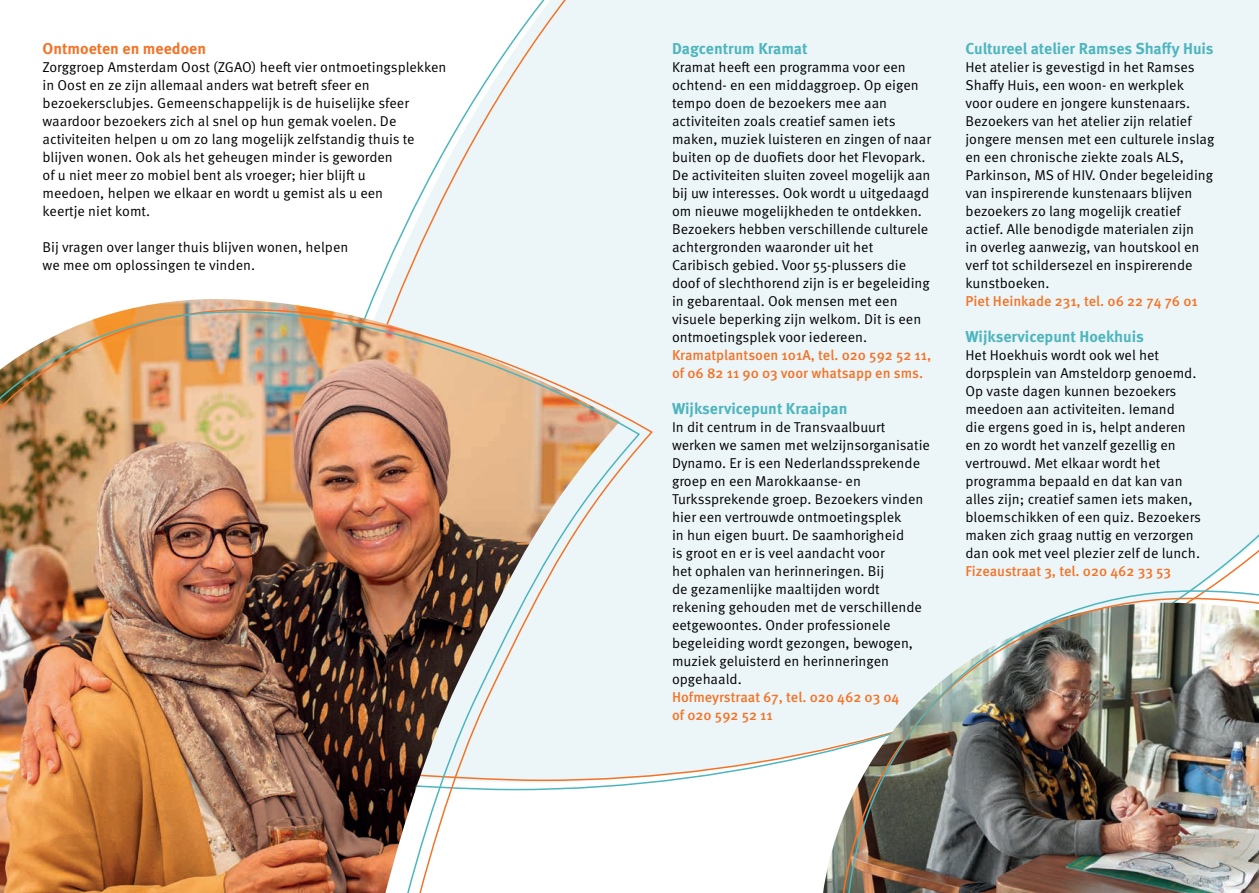
<style>
.page{position:relative;width:1259px;height:893px;background:#fff}
.page>*{position:absolute;margin:0;border:0;box-sizing:border-box;transform-origin:0 0}
.t1{font:700 15.75px "Meta Pro";color:#4cb5be}
.t2{font:700 15.75px "Meta Pro";color:#f37327}
.t3{font:14.25px/18px "Meta Pro Norm";color:#000001}
.t4{font:500 14.25px/18px "Meta Pro";color:#f37327}
</style>
<div class="page">
<div style="left:371px;top:0;width:888px;height:783px;background:#ecf5f7"></div>
<img style="left:823px;top:603px;width:15px;height:290px">
<svg style="left:125px;top:308px;width:528px;height:476px"></svg>
<img style="left:0;top:310px;width:640px;height:583px">
<img style="left:845px;top:589px;width:414px;height:304px">
<p class="t2" style="left:43px;top:36px;width:165px">Ontmoeten en meedoen</p>
<p class="t3" style="left:43px;top:57px;width:405px">Zorggroep Amsterdam Oost (ZGAO) heeft vier ontmoetingsplekken in Oost en ze zijn allemaal anders wat betreft sfeer en bezoekersclubjes. Gemeenschappelijk is de huiselijke sfeer waardoor bezoekers zich al snel op hun gemak voelen. De activiteiten helpen u om zo lang mogelijk zelfstandig thuis te blijven wonen. Ook als het geheugen minder is geworden<br>of u niet meer zo mobiel bent als vroeger; hier blijft u<br>meedoen, helpen we elkaar en wordt u gemist als u een<br>keertje niet komt.</p>
<p class="t3" style="left:43px;top:237px;width:307px">Bij vragen over langer thuis blijven wonen, helpen we mee om oplossingen te vinden.</p>
<p class="t1" style="left:672px;top:37px;width:137px">Dagcentrum Kramat</p>
<p class="t3" style="left:672px;top:58px;width:260px">Kramat heeft een programma voor een ochtend- en een middaggroep. Op eigen tempo doen de bezoekers mee aan activiteiten zoals creatief samen iets maken, muziek luisteren en zingen of naar buiten op de duofiets door het Flevopark.<br>De activiteiten sluiten zoveel mogelijk aan bij uw interesses. Ook wordt u uitgedaagd om nieuwe mogelijkheden te ontdekken.<br>Bezoekers hebben verschillende culturele achtergronden waaronder uit het Caribisch gebied. Voor 55-plussers die doof of slechthorend zijn is er begeleiding in gebarentaal. Ook mensen met een visuele beperking zijn welkom. Dit is een ontmoetingsplek voor iedereen.</p>
<p class="t4" style="left:672px;top:346px;width:261px">Kramatplantsoen 101A, tel. 020 592 52 11, of 06 82 11 90 03 voor whatsapp en sms.</p>
<p class="t1" style="left:672px;top:397px;width:177px">Wijkservicepunt Kraaipan</p>
<p class="t3" style="left:672px;top:418px;width:259px">In dit centrum in de Transvaalbuurt werken we samen met welzijnsorganisatie Dynamo. Er is een Nederlandssprekende groep en een Marokkaanse- en Turkssprekende groep. Bezoekers vinden hier een vertrouwde ontmoetingsplek<br>in hun eigen buurt. De saamhorigheid<br>is groot en er is veel aandacht voor<br>het ophalen van herinneringen. Bij<br>de gezamenlijke maaltijden wordt rekening gehouden met de verschillende eetgewoontes. Onder professionele begeleiding wordt gezongen, bewogen, muziek geluisterd en herinneringen opgehaald.</p>
<p class="t4" style="left:672px;top:688px;width:229px">Hofmeyrstraat 67, tel. 020 462 03 04 of 020 592 52 11</p>
<p class="t1" style="left:965px;top:37px;width:250px">Cultureel atelier Ramses Shaffy Huis</p>
<p class="t3" style="left:965px;top:58px;width:250px">Het atelier is gevestigd in het Ramses Shaffy Huis, een woon- en werkplek voor oudere en jongere kunstenaars.<br>Bezoekers van het atelier zijn relatief jongere mensen met een culturele inslag en een chronische ziekte zoals ALS, Parkinson, MS of HIV. Onder begeleiding van inspirerende kunstenaars blijven bezoekers zo lang mogelijk creatief actief. Alle benodigde materialen zijn<br>in overleg aanwezig, van houtskool en verf tot schildersezel en inspirerende kunstboeken.</p>
<p class="t4" style="left:965px;top:292px;width:234px">Piet Heinkade 231, tel. 06 22 74 76 01</p>
<p class="t1" style="left:965px;top:325px;width:180px">Wijkservicepunt Hoekhuis</p>
<p class="t3" style="left:965px;top:346px;width:237px">Het Hoekhuis wordt ook wel het dorpsplein van Amsteldorp genoemd.<br>Op vaste dagen kunnen bezoekers meedoen aan activiteiten. Iemand<br>die ergens goed in is, helpt anderen en zo wordt het vanzelf gezellig en vertrouwd. Met elkaar wordt het programma bepaald en dat kan van alles zijn; creatief samen iets maken, bloemschikken of een quiz. Bezoekers maken zich graag nuttig en verzorgen dan ook met veel plezier zelf de lunch.</p>
<p class="t4" style="left:965px;top:562px;width:207px">Fizeaustraat 3, tel. 020 462 33 53</p>
</div>
